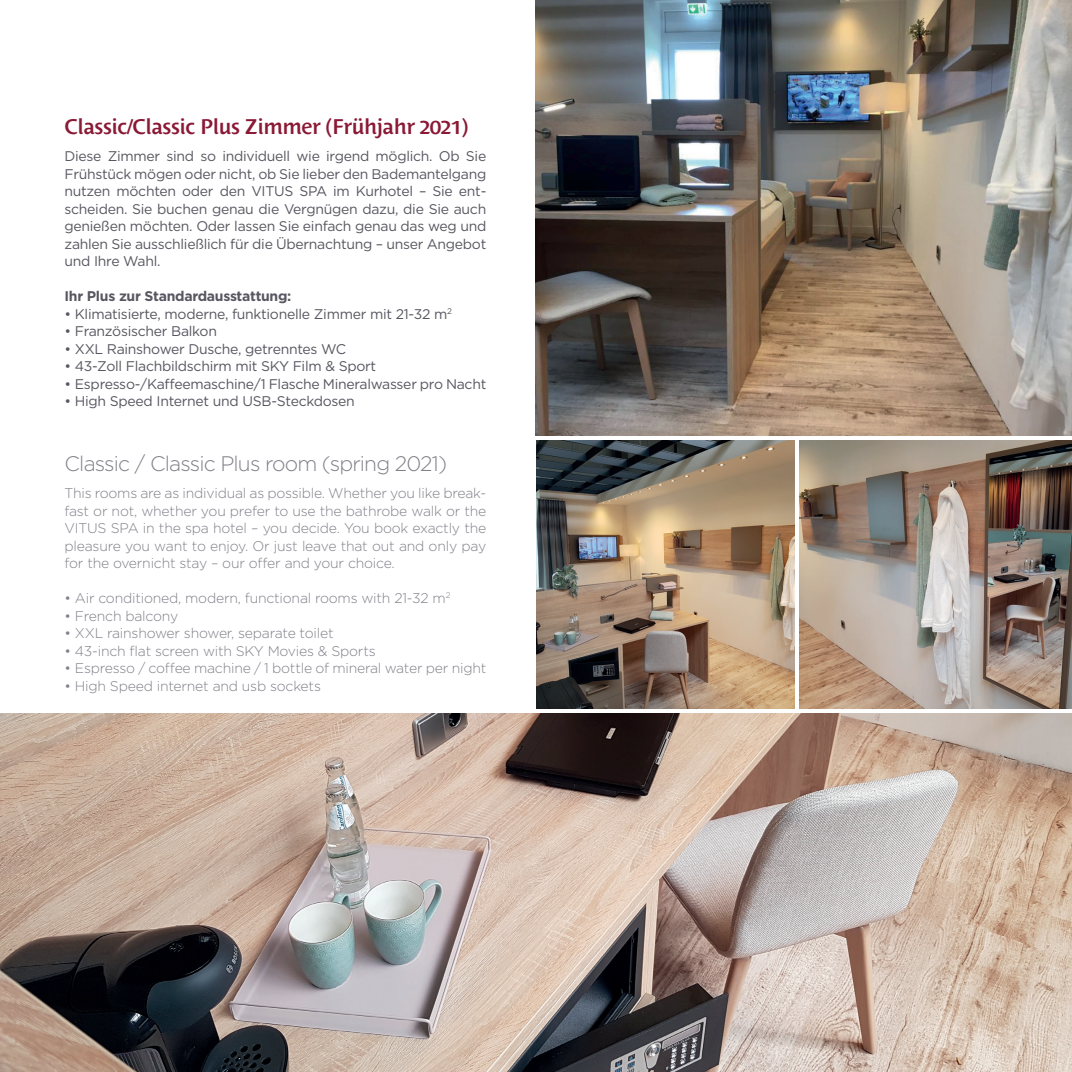
<style>
.page{position:relative;width:1072px;height:1072px;background:#fff}
.page>*{position:absolute;margin:0;border:0;box-sizing:border-box;transform-origin:0 0}
.t1{font:600 21px "Costa Std";letter-spacing:-.02em;color:#8a1935}
.t2{font:300 21px "Gotham";letter-spacing:-.04em;color:#817f88}
.t3{font:14px/17.5px "Gotham";letter-spacing:-.02em;color:#585660;text-align:justify}
.t4{font:300 14px/17.5px "Gotham";letter-spacing:-.015em;color:#817f88;text-align:justify}
.t5{font:700 14px "Gotham";letter-spacing:-.02em;color:#585660}
</style>
<div class="page">
<img style="left:536px;top:440px;width:258px;height:268px">
<img style="left:799px;top:440px;width:272px;height:268px">
<img style="left:0;top:713px;width:1071px;height:358px">
<img style="left:536px;top:0;width:535px;height:435px">
<h1 class="t1" style="left:64px;top:114px;width:405px">Classic/Classic Plus Zimmer (Frühjahr 2021)</h1>
<p class="t3" style="left:64px;top:147px;width:423px">Diese Zimmer sind so individuell wie irgend möglich. Ob Sie Frühstück mögen oder nicht, ob Sie lieber den Bademantelgang nutzen möchten oder den VITUS SPA im Kurhotel – Sie ent&shy;scheiden. Sie buchen genau die Vergnügen dazu, die Sie auch genießen möchten. Oder lassen Sie einfach genau das weg und zahlen Sie ausschließlich für die Übernachtung – unser Angebot und Ihre Wahl.</p>
<p class="t5" style="left:64px;top:287px;width:228px">Ihr Plus zur Standardausstattung:</p>
<p class="t3" style="left:64px;top:305px;width:389px">• Klimatisierte, moderne, funktionelle Zimmer mit 21-32 m<sup>2</sup></p>
<p class="t3" style="left:64px;top:322px;width:154px">• Französischer Balkon</p>
<p class="t3" style="left:64px;top:340px;width:283px">• XXL Rainshower Dusche, getrenntes WC</p>
<p class="t3" style="left:64px;top:357px;width:313px">• 43-Zoll Flachbildschirm mit SKY Film &amp; Sport</p>
<p class="t3" style="left:64px;top:375px;width:423px">• Espresso-/Kaffeemaschine/1 Flasche Mineralwasser pro Nacht</p>
<p class="t3" style="left:64px;top:392px;width:292px">• High Speed Internet und USB-Steckdosen</p>
<h1 class="t2" style="left:64px;top:450px;width:384px">Classic / Classic Plus room (spring 2021)</h1>
<p class="t4" style="left:64px;top:484px;width:423px">This rooms are as individual as possible. Whether you like break&shy;fast or not, whether you prefer to use the bathrobe walk or the VITUS SPA in the spa hotel – you decide. You book exactly the pleasure you want to enjoy. Or just leave that out and only pay for the overnicht stay – our offer and your choice.</p>
<p class="t4" style="left:64px;top:589px;width:387px">• Air conditioned, modern, functional rooms with 21-32 m<sup>2</sup></p>
<p class="t4" style="left:64px;top:606px;width:115px">• French balcony</p>
<p class="t4" style="left:64px;top:624px;width:271px">• XXL rainshower shower, separate toilet</p>
<p class="t4" style="left:64px;top:641px;width:313px">• 43-inch flat screen with SKY Movies &amp; Sports</p>
<p class="t4" style="left:64px;top:659px;width:423px">• Espresso / coffee machine / 1 bottle of mineral water per night</p>
<p class="t4" style="left:64px;top:676px;width:258px">• High Speed internet and usb sockets</p>
</div>
